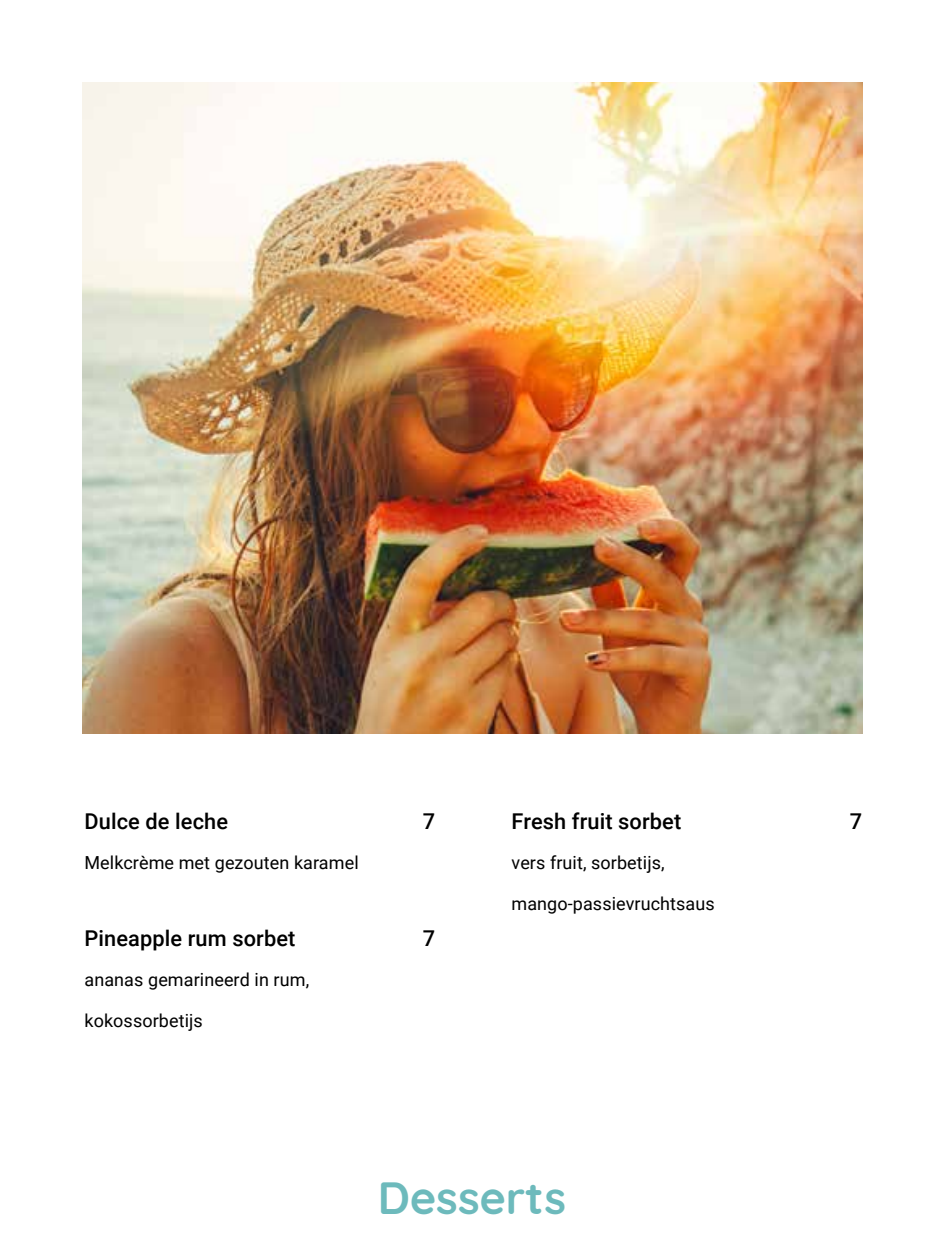
<style>
.page{position:relative;width:944px;height:1244px;background:#fff}
.page>*{position:absolute;margin:0;border:0;box-sizing:border-box;transform-origin:0 0}
.t1{font:700 45px "Quicksand";color:#6dbabc}
.t2{font:500 21.82px "Roboto";letter-spacing:.005em;color:#000}
.t3{font:18px "Roboto";letter-spacing:.005em;color:#000}
</style>
<div class="page">
<img style="left:83px;top:83px;width:779px;height:650px">
<p class="t2" style="left:85px;top:806px;width:145px">Dulce de leche</p>
<p class="t2" style="left:423px;top:806px;width:14px">7</p>
<p class="t3" style="left:85px;top:850px;width:276px">Melkcrème met gezouten karamel</p>
<p class="t2" style="left:85px;top:923px;width:212px">Pineapple rum sorbet</p>
<p class="t2" style="left:423px;top:923px;width:14px">7</p>
<p class="t3" style="left:85px;top:967px;width:226px">ananas gemarineerd in rum,</p>
<p class="t3" style="left:85px;top:1008px;width:120px">kokossorbetijs</p>
<p class="t2" style="left:512px;top:806px;width:171px">Fresh fruit sorbet</p>
<p class="t2" style="left:850px;top:806px;width:14px">7</p>
<p class="t3" style="left:512px;top:850px;width:155px">vers fruit, sorbetijs,</p>
<p class="t3" style="left:512px;top:891px;width:205px">mango-passievruchtsaus</p>
<h1 class="t1" style="left:378px;top:1160px;width:190px">Desserts</h1>
</div>
